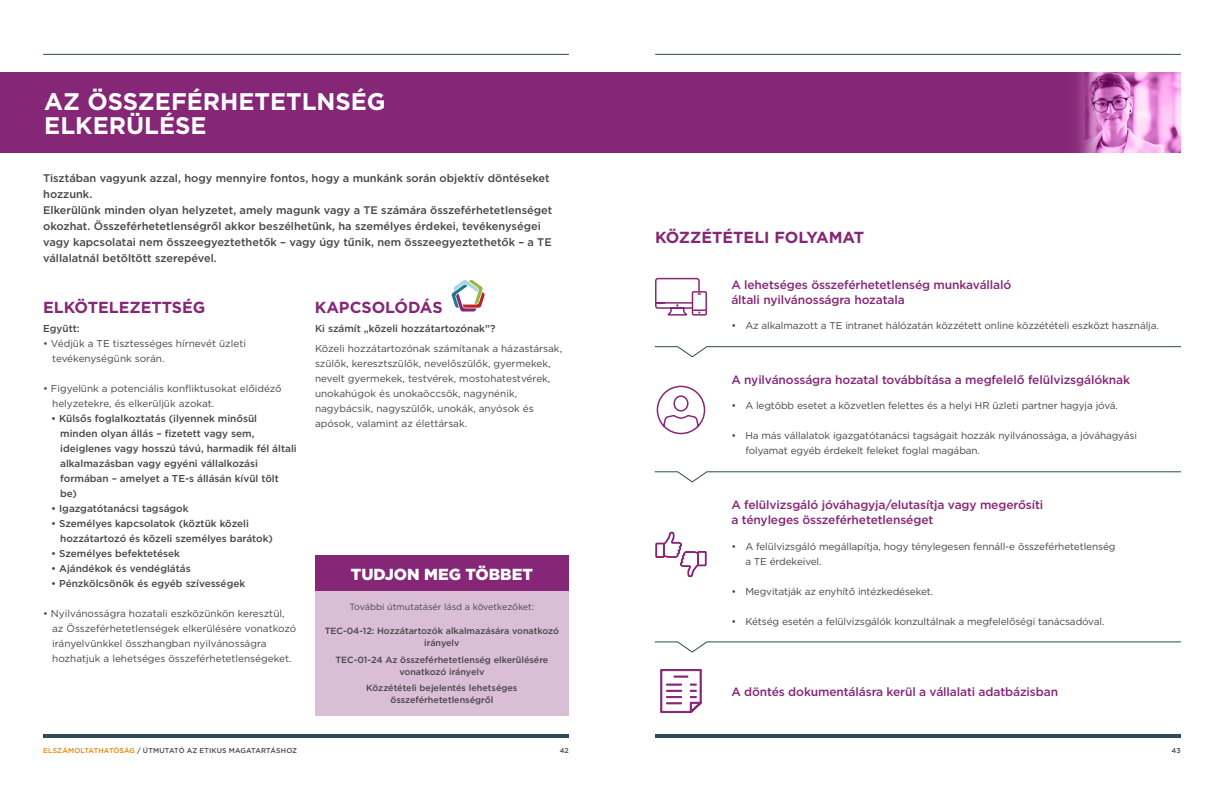
<style>
.page{position:relative;width:1224px;height:792px;background:#fff}
.page>*{position:absolute;margin:0;border:0;box-sizing:border-box;transform-origin:0 0}
.t1{font:700 24px/24px "Gotham";color:#fff}
.t2{font:700 16px "Gotham";color:#862677}
.t3{font:900 16px "Gotham";color:#fff}
.t4{font:500 12px/15px "Gotham";letter-spacing:-.01em;color:#862677}
.t5{font:500 11px/16px "Gotham";color:#464547}
.t6{font:10px/15px "Gotham";letter-spacing:-.01em;color:#464547}
.t7{font:500 10px/15px "Gotham";color:#464547}
.t8{font:500 9px/12px "Gotham";color:#464547;text-align:center}
.t9{font:9px "Gotham";color:#464547}
.t10{font:500 7px "Gotham";letter-spacing:.02em;color:#464547}
.s1{color:#e98300}
</style>
<div class="page">
<hr style="left:655px;top:734px;width:526px;height:4px;background:#2e4957">
<hr style="left:655px;top:54px;width:526px;height:1px;background:#2e4957">
<hr style="left:43px;top:734px;width:526px;height:4px;background:#2e4957">
<hr style="left:43px;top:54px;width:526px;height:1px;background:#2e4957">
<div style="left:315px;top:591px;width:254px;height:125px;background:#dabed6"></div>
<div style="left:315px;top:556px;width:254px;height:35px;background:#862677"></div>
<div style="left:0;top:72px;width:720px;height:81px;background:#862677"></div>
<div style="left:602px;top:72px;width:579px;height:81px;background:#862677"></div>
<img style="left:1077px;top:72px;width:104px;height:81px">
<svg style="left:655px;top:277px;width:52px;height:39px"></svg>
<svg style="left:654px;top:346px;width:527px;height:12px"></svg>
<svg style="left:654px;top:471px;width:527px;height:12px"></svg>
<svg style="left:656px;top:385px;width:50px;height:50px"></svg>
<svg style="left:654px;top:641px;width:527px;height:12px"></svg>
<svg style="left:655px;top:532px;width:52px;height:45px"></svg>
<svg style="left:660px;top:669px;width:42px;height:44px"></svg>
<svg style="left:451px;top:280px;width:34px;height:32px"></svg>
<h1 class="t1" style="left:44px;top:90px;width:343px">AZ ÖSSZEFÉRHETETLNSÉG<br>ELKERÜLÉSE</h1>
<p class="t5" style="left:43px;top:170px;width:511px">Tisztában vagyunk azzal, hogy mennyire fontos, hogy a munkánk során objektív döntéseket hozzunk.<br>Elkerülünk minden olyan helyzetet, amely magunk vagy a TE számára összeférhetetlenséget okozhat. Összeférhetetlenségről akkor beszélhetünk, ha személyes érdekei, tevékenységei vagy kapcsolatai nem összeegyeztethetők – vagy úgy tűnik, nem összeegyeztethetők – a TE vállalatnál betöltött szerepével.</p>
<h2 class="t2" style="left:43px;top:297px;width:164px">ELKÖTELEZETTSÉG</h2>
<p class="t7" style="left:43px;top:321px;width:38px">Együtt:</p>
<p class="t6" style="left:52px;top:336px;width:195px;text-indent:-9px">• Védjük a TE tisztességes hírnevét üzleti tevékenységünk során.</p>
<p class="t6" style="left:52px;top:381px;width:231px;text-indent:-9px">• Figyelünk a potenciális konfliktusokat előidéző helyzetekre, és elkerüljük azokat.</p>
<p class="t7" style="left:60px;top:411px;width:238px;text-indent:-9px">• Külsős foglalkoztatás (ilyennek minősül minden olyan állás – fizetett vagy sem, ideiglenes vagy hosszú távú, harmadik fél általi alkalmazásban vagy egyéni vállalkozási formában – amelyet a TE-s állásán kívül tölt be)</p>
<p class="t7" style="left:51px;top:501px;width:139px">• Igazgatótanácsi tagságok</p>
<p class="t7" style="left:60px;top:516px;width:214px;text-indent:-9px">• Személyes kapcsolatok (köztük közeli hozzátartozó és közeli személyes barátok)</p>
<p class="t7" style="left:51px;top:546px;width:130px">• Személyes befektetések</p>
<p class="t7" style="left:51px;top:561px;width:141px">• Ajándékok és vendéglátás</p>
<p class="t7" style="left:51px;top:576px;width:196px">• Pénzkölcsönök és egyéb szívességek</p>
<p class="t6" style="left:52px;top:606px;width:246px;text-indent:-9px">• Nyilvánosságra hozatali eszközünkön keresztül, az Összeférhetetlenségek elkerülésére vonatkozó irányelvünkkel összhangban nyilvánosságra hozhatjuk a lehetséges összeférhetetlenségeket.</p>
<h2 class="t2" style="left:315px;top:297px;width:129px">KAPCSOLÓDÁS</h2>
<p class="t7" style="left:315px;top:321px;width:182px">Ki számít „közeli hozzátartozónak”?</p>
<p class="t6" style="left:315px;top:341px;width:249px">Közeli hozzátartozónak számítanak a házastársak, szülők, keresztszülők, nevelőszülők, gyermekek, nevelt gyermekek, testvérek, mostohatestvérek, unokahúgok és unokaöccsök, nagynénik, nagybácsik, nagyszülők, unokák, anyósok és apósok, valamint az élettársak.</p>
<h2 class="t3" style="left:351px;top:563px;width:184px">TUDJON MEG TÖBBET</h2>
<p class="t9" style="left:350px;top:601px;width:186px">További útmutatásér lásd a következőket:</p>
<p class="t8" style="left:325px;top:625px;width:236px">TEC-04-12: Hozzátartozók alkalmazására vonatkozó irányelv</p>
<p class="t8" style="left:335px;top:653px;width:215px">TEC-01-24 Az összeférhetetlenség elkerülésére vonatkozó irányelv</p>
<p class="t8" style="left:366px;top:682px;width:153px">Közzétételi bejelentés lehetséges összeférhetetlenségről</p>
<h2 class="t2" style="left:655px;top:226px;width:211px">KÖZZÉTÉTELI FOLYAMAT</h2>
<p class="t4" style="left:731px;top:277px;width:282px">A lehetséges összeférhetetlenség munkavállaló általi nyilvánosságra hozatala</p>
<p class="t6" style="left:731px;top:318px;width:429px">• Az alkalmazott a TE intranet hálózatán közzétett online közzétételi eszközt használja.</p>
<p class="t4" style="left:731px;top:372px;width:400px">A nyilvánosságra hozatal továbbítása a megfelelő felülvizsgálóknak</p>
<p class="t6" style="left:731px;top:398px;width:388px">• A legtöbb esetet a közvetlen felettes és a helyi HR üzleti partner hagyja jóvá.</p>
<p class="t6" style="left:745px;top:428px;width:393px;text-indent:-14px">• Ha más vállalatok igazgatótanácsi tagságait hozzák nyilvánossága, a jóváhagyási folyamat egyéb érdekelt feleket foglal magában.</p>
<p class="t4" style="left:731px;top:497px;width:313px">A felülvizsgáló jóváhagyja/elutasítja vagy megerősíti a tényleges összeférhetetlenséget</p>
<p class="t6" style="left:745px;top:538px;width:372px;text-indent:-14px">• A felülvizsgáló megállapítja, hogy ténylegesen fennáll-e összeférhetetlenség a TE érdekeivel.</p>
<p class="t6" style="left:731px;top:583px;width:203px">• Megvitatják az enyhítő intézkedéseket.</p>
<p class="t6" style="left:731px;top:613px;width:375px">• Kétség esetén a felülvizsgálók konzultálnak a megfelelőségi tanácsadóval.</p>
<p class="t4" style="left:731px;top:684px;width:328px">A döntés dokumentálásra kerül a vállalati adatbázisban</p>
<p class="t10" style="left:43px;top:746px;width:255px"><span class="s1">ELSZÁMOLTATHATÓSÁG</span> / ÚTMUTATÓ AZ ETIKUS MAGATARTÁSHOZ</p>
<p class="t10" style="left:560px;top:746px;width:11px">42</p>
<p class="t10" style="left:1172px;top:746px;width:11px">43</p>
</div>
